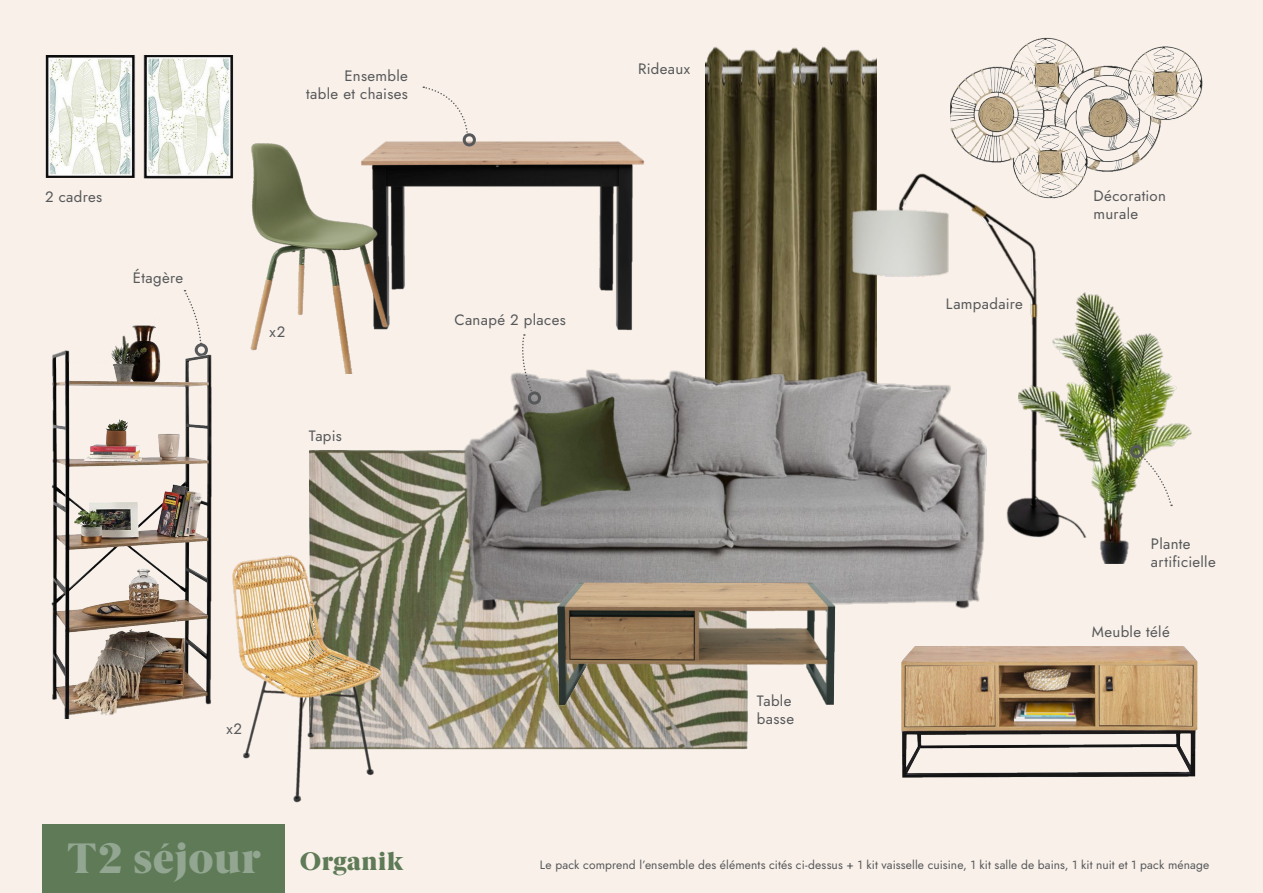
<style>
.page{position:relative;width:1263px;height:893px;background:#f7ede4}
.page>*{position:absolute;margin:0;border:0;box-sizing:border-box;transform-origin:0 0}
.Couverture{font:900 42.75px "Berlingske Serif";letter-spacing:.015em;color:#93a691}
.Couverture-2{font:900 25.5px "Berlingske Serif";letter-spacing:.03em;color:#5e7a56}
.Couverture-3{font:15px/18px "Jost";letter-spacing:.025em;color:#57585a}
.Couverture-4{font:12px "Jost";letter-spacing:.01em;color:#57585a}
</style>
<div class="page">
<img style="left:45px;top:55px;width:189px;height:124px">
<div style="left:43px;top:825px;width:242px;height:68px;background:#5e7a56"></div>
<svg style="left:183px;top:290px;width:12px;height:23px"></svg>
<img style="left:51px;top:313px;width:161px;height:406px">
<img style="left:705px;top:46px;width:171px;height:269px">
<img style="left:309px;top:450px;width:439px;height:300px">
<img style="left:434px;top:315px;width:548px;height:333px">
<img style="left:864px;top:646px;width:334px;height:132px">
<img style="left:821px;top:156px;width:216px;height:401px">
<img style="left:232px;top:538px;width:160px;height:265px">
<img style="left:408px;top:141px;width:274px;height:203px">
<img style="left:538px;top:565px;width:316px;height:155px">
<img style="left:1018px;top:282px;width:174px;height:282px">
<svg style="left:520px;top:334px;width:22px;height:74px"></svg>
<svg style="left:1131px;top:443px;width:41px;height:63px"></svg>
<svg style="left:423px;top:86px;width:54px;height:64px"></svg>
<img style="left:250px;top:141px;width:158px;height:233px">
<img style="left:931px;top:37px;width:272px;height:181px">
<p class="Couverture-3" style="left:45px;top:188px;width:59px">2 cadres</p>
<p class="Couverture-3" style="left:133px;top:269px;width:52px">Étagère</p>
<p class="Couverture-3" style="left:345px;top:67px;width:65px">Ensemble</p>
<p class="Couverture-3" style="left:306px;top:85px;width:103px">table et chaises</p>
<p class="Couverture-3" style="left:638px;top:60px;width:53px">Rideaux</p>
<p class="Couverture-3" style="left:270px;top:323px;width:17px">x2</p>
<p class="Couverture-3" style="left:309px;top:427px;width:34px">Tapis</p>
<p class="Couverture-3" style="left:454px;top:311px;width:113px">Canapé 2 places</p>
<p class="Couverture-3" style="left:226px;top:720px;width:17px">x2</p>
<p class="Couverture-3" style="left:757px;top:691px;width:39px">Table basse</p>
<p class="Couverture-3" style="left:946px;top:294px;width:78px">Lampadaire</p>
<p class="Couverture-3" style="left:1093px;top:187px;width:74px">Décoration murale</p>
<p class="Couverture-3" style="left:1151px;top:535px;width:41px">Plante</p>
<p class="Couverture-3" style="left:1151px;top:553px;width:66px">artificielle</p>
<p class="Couverture-3" style="left:1092px;top:623px;width:79px">Meuble télé</p>
<p class="Couverture" style="left:67px;top:824px;width:195px">T2 séjour</p>
<p class="Couverture-2" style="left:300px;top:840px;width:105px">Organik</p>
<p class="Couverture-4" style="left:540px;top:856px;width:671px">Le pack comprend l’ensemble des éléments cités ci-dessus + 1 kit vaisselle cuisine, 1 kit salle de bains, 1 kit nuit et 1 pack ménage</p>
</div>
